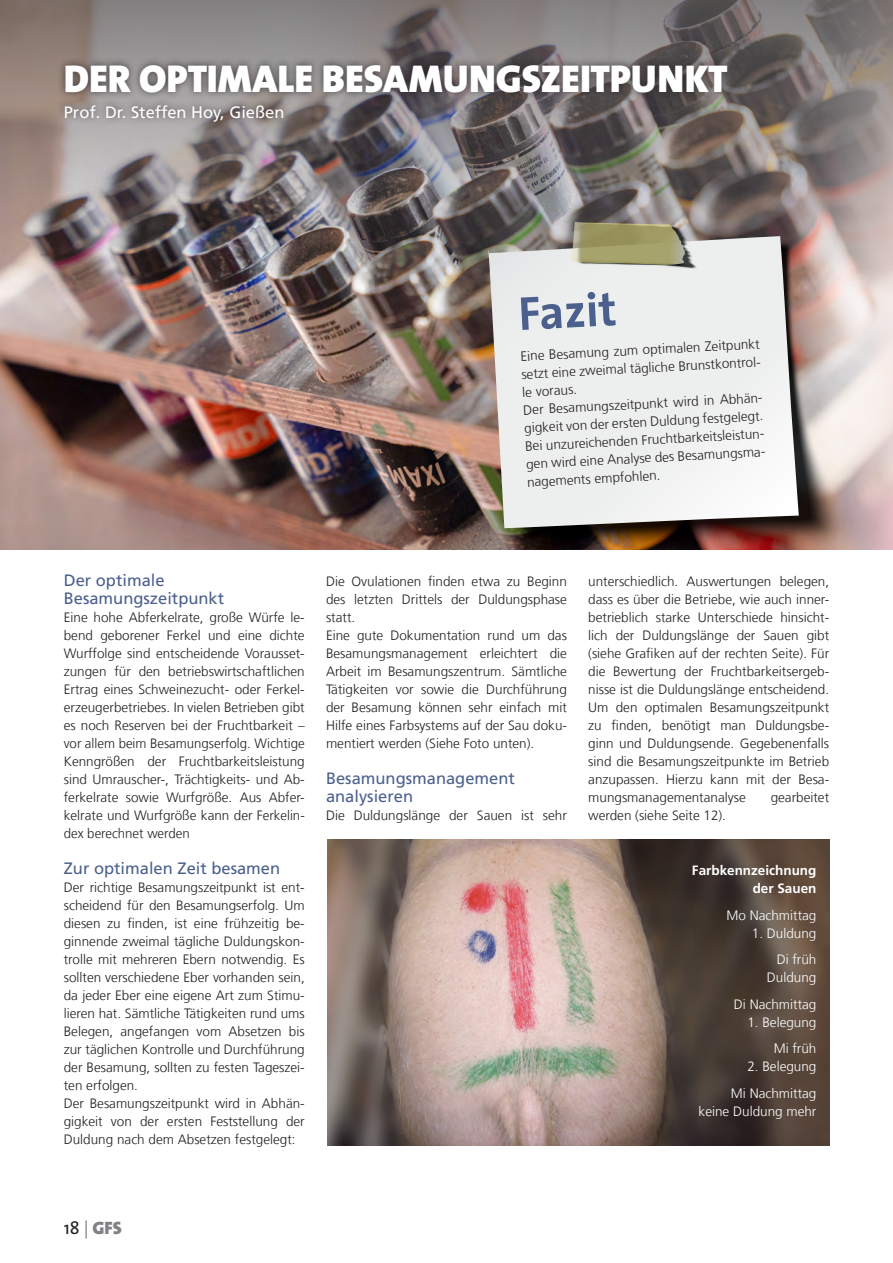
<style>
.page{position:relative;width:893px;height:1263px;background:#fff}
.page>*{position:absolute;margin:0;border:0;box-sizing:border-box;transform-origin:0 0}
.t1{font:700 48px "The Sans";color:#4c608d}
.t2{font:39px "The Sans Black Caps";color:#fff}
.t3{font:900 18px "The Sans";color:#808285}
.t4{font:16.5px/18px "Frutiger LT Com";color:#4c608d}
.t5{font:16.5px "Frutiger LT Com";color:#fff}
.t6{font:300 13.5px/18px "Frutiger LT Com";color:#231f20}
.t7{font:300 13.5px/26.5px "Frutiger LT Com";color:#fff;text-align:right}
.t8{font:700 13.5px/18px "Frutiger LT Com";color:#fff;text-align:right}
.s1{font-weight:400;color:#231f20}
.s2{font-weight:400}
</style>
<div class="page">
<img style="left:0;top:0;width:893px;height:550px">
<img style="left:327px;top:840px;width:502px;height:306px">
<svg style="left:516px;top:248px;width:295px;height:282px;background:#7d6963"></svg>
<svg style="left:488px;top:235px;width:311px;height:293px"></svg>
<svg style="left:572px;top:222px;width:125px;height:47px;background:#a6a27e"></svg>
<div style="left:57px;top:57px;width:679px;height:43px;background:#231f20;opacity:.75"></div>
<div style="left:57px;top:97px;width:234px;height:32px;background:#231f20;opacity:.75"></div>
<h2 class="t2" style="left:64px;top:45px;width:665px">DER OPTIMALE BESAMUNGSZEITPUNKT</h2>
<p class="t5" style="left:64px;top:102px;width:222px">Prof. Dr. Steffen Hoy, Gießen</p>
<h1 class="t1" style="left:516px;top:274px;width:100px;rotate:-3deg">Fazit</h1>
<p class="t6" style="left:520px;top:347px;width:243px;rotate:-3deg">Eine Besamung zum optimalen Zeitpunkt setzt eine zweimal tägliche Brunstkontrol&shy;le voraus.<br>Der Besamungszeitpunkt wird in Abhän&shy;gigkeit von der ersten Duldung festgelegt.<br>Bei unzureichenden Fruchtbarkeitsleistun&shy;gen wird eine Analyse des Besamungsma&shy;nagements empfohlen.</p>
<p class="t4" style="left:64px;top:571px;width:162px">Der optimale<br>Besamungszeitpunkt</p>
<p class="t6" style="left:64px;top:608px;width:242px;text-align:justify">Eine hohe Abferkelrate, große Würfe le&shy;bend geborener Ferkel und eine dichte Wurffolge sind entscheidende Vorausset&shy;zungen für den betriebswirtschaftlichen Ertrag eines Schweinezucht- oder Ferkel&shy;erzeugerbetriebes. In vielen Betrieben gibt es noch Reserven bei der Fruchtbarkeit – vor allem beim Besamungserfolg. Wichtige Kenngrößen der Fruchtbarkeitsleistung sind Umrauscher-, Trächtigkeits- und Ab&shy;ferkelrate sowie Wurfgröße. Aus Abfer&shy;kelrate und Wurfgröße kann der Ferkelin&shy;dex berechnet werden</p>
<p class="t4" style="left:64px;top:859px;width:218px">Zur optimalen Zeit besamen</p>
<p class="t6" style="left:64px;top:878px;width:242px">Der richtige Besamungszeitpunkt ist ent&shy;scheidend für den Besamungserfolg. Um diesen zu finden, ist eine frühzeitig be&shy;ginnende zweimal tägliche Duldungskon&shy;trolle mit mehreren Ebern notwendig. Es sollten verschiedene Eber vorhanden sein, da jeder Eber eine eigene Art zum Stimu&shy;lieren hat. Sämtliche Tätigkeiten rund ums Belegen, angefangen vom Absetzen bis zur täglichen Kontrolle und Durchführung der Besamung, sollten zu festen Tageszei&shy;ten erfolgen.<br>Der Besamungszeitpunkt wird in Abhän&shy;gigkeit von der ersten Feststellung der Duldung nach dem Absetzen festgelegt:</p>
<p class="t6" style="left:326px;top:572px;width:242px">Die Ovulationen finden etwa zu Beginn des letzten Drittels der Duldungsphase statt.<br>Eine gute Dokumentation rund um das Besamungsmanagement erleichtert die Arbeit im Besamungszentrum. Sämtliche Tätigkeiten vor sowie die Durchführung der Besamung können sehr einfach mit Hilfe eines Farbsystems auf der Sau doku&shy;mentiert werden (Siehe Foto unten).</p>
<p class="t4" style="left:326px;top:769px;width:190px">Besamungsmanagement analysieren</p>
<p class="t6" style="left:326px;top:806px;width:242px">Die Duldungslänge der Sauen ist sehr</p>
<p class="t6" style="left:588px;top:572px;width:242px;text-align:justify">unterschiedlich. Auswertungen belegen, dass es über die Betriebe, wie auch inner&shy;betrieblich starke Unterschiede hinsicht&shy;lich der Duldungslänge der Sauen gibt (siehe Grafiken auf der rechten Seite). Für die Bewertung der Fruchtbarkeitsergeb&shy;nisse ist die Duldungslänge entscheidend.<br>Um den optimalen Besamungszeitpunkt zu finden, benötigt man Duldungsbe&shy;ginn und Duldungsende. Gegebenenfalls sind die Besamungszeitpunkte im Betrieb anzupassen. Hierzu kann mit der Besa&shy;mungsmanagementanalyse</p>
<p class="t6" style="left:771px;top:788px;width:60px">gearbeitet</p>
<p class="t6" style="left:588px;top:806px;width:139px">werden (siehe Seite 12).</p>
<p class="t8" style="left:692px;top:862px;width:126px">Farbkennzeichnung der Sauen</p>
<p class="t7" style="left:726px;top:902px;width:92px">Mo Nachmittag</p>
<p class="t7" style="left:752px;top:920px;width:66px">1. Duldung<br>Di früh</p>
<p class="t7" style="left:734px;top:965px;width:84px">Duldung<br>Di Nachmittag</p>
<p class="t7" style="left:747px;top:1009px;width:71px">1. Belegung<br>Mi früh</p>
<p class="t7" style="left:731px;top:1054px;width:87px">2. Belegung<br>Mi Nachmittag</p>
<p class="t7" style="left:699px;top:1098px;width:119px">keine Duldung mehr</p>
<h3 class="t3" style="left:64px;top:1212px;width:59px"><span class="s1">18</span> <span class="s2">|</span> GFS</h3>
</div>
